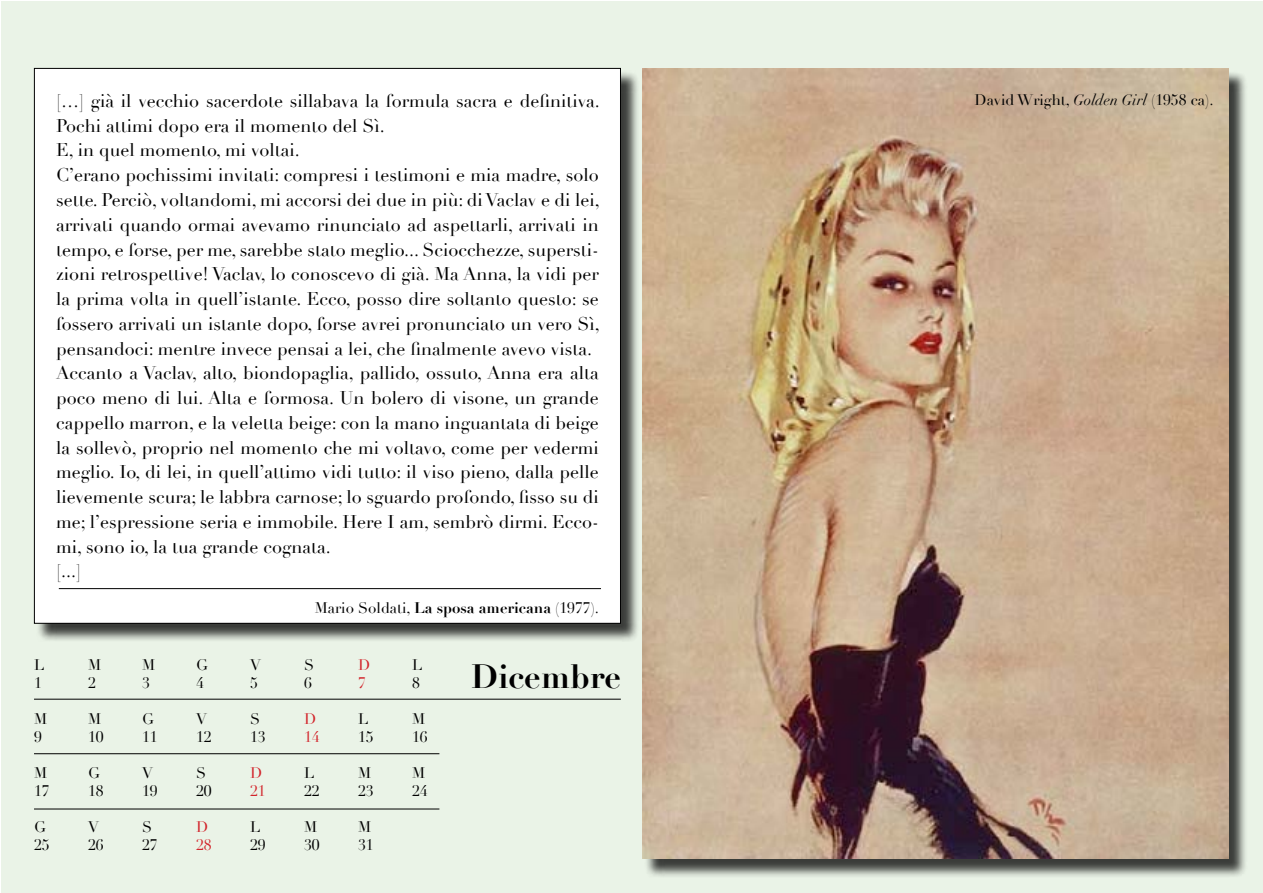
<style>
.page{position:relative;width:1263px;height:893px;background:#fff}
.page>*{position:absolute;margin:0;border:0;box-sizing:border-box;transform-origin:0 0}
.t1{font:700 33px "Didot";color:#000}
.t2{font:18px/24.8px "Didot";color:#000}
.t3{font:15px "Didot";color:#000}
.t4{font:15px "Didot";color:#d2232a}
.s1{font-weight:700}
.s2{font-style:italic}
</style>
<div class="page">
<div style="left:2px;top:2px;width:1261px;height:891px;background:#eaf3e7"></div>
<div style="left:37px;top:71px;width:603px;height:571px;background:#000;opacity:.75"></div>
<div style="left:34px;top:68px;width:586px;height:555px;background:#fff"></div>
<hr style="left:59px;top:588px;width:542px;height:1px;background:#000">
<hr style="left:34px;top:699px;width:587px;height:1px;background:#000">
<hr style="left:34px;top:753px;width:405px;height:1px;background:#000">
<hr style="left:34px;top:809px;width:405px;height:1px;background:#000">
<div style="left:645px;top:71px;width:603px;height:807px;background:#000;opacity:.75"></div>
<img style="left:642px;top:68px;width:587px;height:791px">
<p class="t2" style="left:56px;top:89px;width:545px">[…] già il vecchio sacerdote sillabava la formula sacra e definitiva.<br>Pochi attimi dopo era il momento del Sì.<br>E, in quel momento, mi voltai.<br>C’erano pochissimi invitati: compresi i testimoni e mia madre, solo sette. Perciò, voltandomi, mi accorsi dei due in più: di Vaclav e di lei, arrivati quando ormai avevamo rinunciato ad aspettarli, arrivati in tempo, e forse, per me, sarebbe stato meglio... Sciocchezze, supersti&shy;zioni retrospettive! Vaclav, lo conoscevo di già. Ma Anna, la vidi per la prima volta in quell’istante. Ecco, posso dire soltanto questo: se fossero arrivati un istante dopo, forse avrei pronunciato un vero Sì, pensandoci: mentre invece pensai a lei, che finalmente avevo vista.<br>Accanto a Vaclav, alto, biondopaglia, pallido, ossuto, Anna era alta poco meno di lui. Alta e formosa. Un bolero di visone, un grande cappello marron, e la veletta beige: con la mano inguantata di beige la sollevò, proprio nel momento che mi voltavo, come per vedermi meglio. Io, di lei, in quell’attimo vidi tutto: il viso pieno, dalla pelle lievemente scura; le labbra carnose; lo sguardo profondo, fisso su di me; l’espressione seria e immobile. Here I am, sembrò dirmi. Ecco&shy;mi, sono io, la tua grande cognata.<br>[...]</p>
<p class="t3" style="left:315px;top:598px;width:286px">Mario Soldati, <span class="s1">La sposa americana</span> (1977).</p>
<p class="t3" style="left:34px;top:656px;width:12px">L</p>
<p class="t3" style="left:88px;top:656px;width:15px">M</p>
<p class="t3" style="left:142px;top:656px;width:15px">M</p>
<p class="t3" style="left:196px;top:656px;width:13px">G</p>
<p class="t3" style="left:250px;top:656px;width:12px">V</p>
<p class="t3" style="left:304px;top:656px;width:12px">S</p>
<p class="t4" style="left:358px;top:656px;width:14px">D</p>
<p class="t3" style="left:412px;top:656px;width:12px">L</p>
<p class="t3" style="left:34px;top:674px;width:9px">1</p>
<p class="t3" style="left:88px;top:674px;width:9px">2</p>
<p class="t3" style="left:142px;top:674px;width:9px">3</p>
<p class="t3" style="left:196px;top:674px;width:9px">4</p>
<p class="t3" style="left:250px;top:674px;width:9px">5</p>
<p class="t3" style="left:304px;top:674px;width:9px">6</p>
<p class="t4" style="left:358px;top:674px;width:9px">7</p>
<p class="t3" style="left:412px;top:674px;width:9px">8</p>
<p class="t3" style="left:34px;top:710px;width:15px">M</p>
<p class="t3" style="left:88px;top:710px;width:15px">M</p>
<p class="t3" style="left:142px;top:710px;width:13px">G</p>
<p class="t3" style="left:196px;top:710px;width:12px">V</p>
<p class="t3" style="left:250px;top:710px;width:12px">S</p>
<p class="t4" style="left:304px;top:710px;width:14px">D</p>
<p class="t3" style="left:358px;top:710px;width:12px">L</p>
<p class="t3" style="left:412px;top:710px;width:15px">M</p>
<p class="t3" style="left:34px;top:728px;width:9px">9</p>
<p class="t3" style="left:88px;top:728px;width:17px">10</p>
<p class="t3" style="left:142px;top:728px;width:17px">11</p>
<p class="t3" style="left:196px;top:728px;width:17px">12</p>
<p class="t3" style="left:250px;top:728px;width:17px">13</p>
<p class="t4" style="left:304px;top:728px;width:17px">14</p>
<p class="t3" style="left:358px;top:728px;width:17px">15</p>
<p class="t3" style="left:412px;top:728px;width:17px">16</p>
<p class="t3" style="left:34px;top:764px;width:15px">M</p>
<p class="t3" style="left:88px;top:764px;width:13px">G</p>
<p class="t3" style="left:142px;top:764px;width:12px">V</p>
<p class="t3" style="left:196px;top:764px;width:12px">S</p>
<p class="t4" style="left:250px;top:764px;width:14px">D</p>
<p class="t3" style="left:304px;top:764px;width:12px">L</p>
<p class="t3" style="left:358px;top:764px;width:15px">M</p>
<p class="t3" style="left:412px;top:764px;width:15px">M</p>
<p class="t3" style="left:34px;top:782px;width:17px">17</p>
<p class="t3" style="left:88px;top:782px;width:17px">18</p>
<p class="t3" style="left:142px;top:782px;width:17px">19</p>
<p class="t3" style="left:196px;top:782px;width:17px">20</p>
<p class="t4" style="left:250px;top:782px;width:17px">21</p>
<p class="t3" style="left:304px;top:782px;width:17px">22</p>
<p class="t3" style="left:358px;top:782px;width:17px">23</p>
<p class="t3" style="left:412px;top:782px;width:17px">24</p>
<p class="t3" style="left:34px;top:818px;width:13px">G</p>
<p class="t3" style="left:88px;top:818px;width:12px">V</p>
<p class="t3" style="left:142px;top:818px;width:12px">S</p>
<p class="t4" style="left:196px;top:818px;width:14px">D</p>
<p class="t3" style="left:250px;top:818px;width:12px">L</p>
<p class="t3" style="left:304px;top:818px;width:15px">M</p>
<p class="t3" style="left:358px;top:818px;width:15px">M</p>
<p class="t3" style="left:34px;top:836px;width:17px">25</p>
<p class="t3" style="left:88px;top:836px;width:17px">26</p>
<p class="t3" style="left:142px;top:836px;width:17px">27</p>
<p class="t4" style="left:196px;top:836px;width:17px">28</p>
<p class="t3" style="left:250px;top:836px;width:17px">29</p>
<p class="t3" style="left:304px;top:836px;width:17px">30</p>
<p class="t3" style="left:358px;top:836px;width:17px">31</p>
<h1 class="t1" style="left:471px;top:656px;width:151px">Dicembre</h1>
<p class="t3" style="left:975px;top:91px;width:240px">David Wright, <span class="s2">Golden Girl</span> (1958 ca).</p>
</div>
